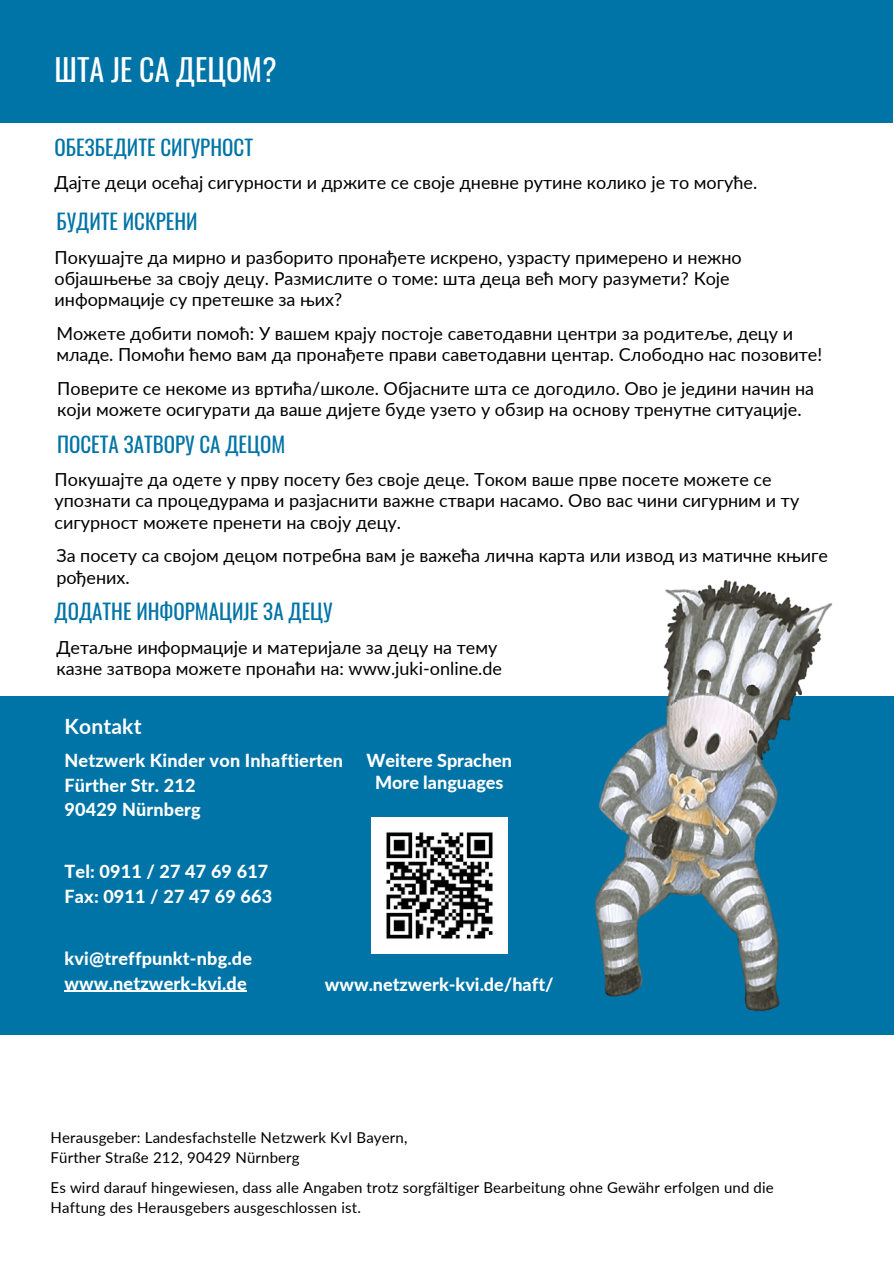
<style>
.page{position:relative;width:894px;height:1264px;background:#fff}
.page>*{position:absolute;margin:0;border:0;box-sizing:border-box;transform-origin:0 0}
.t1{font:30px "Oswald";color:#fff}
.t2{font:21px "Oswald";color:#0074a6}
.t3{font:700 21px "Lato";letter-spacing:.01em;color:#fff}
.t4{font:18px/21.3px "Lato";color:#000}
.t5{font:800 18px/24.8px "Lato";letter-spacing:.01em;color:#fff}
.t6{font:15px/20.2px "Lato";letter-spacing:.01em;color:#000}
</style>
<div class="page">
<div style="left:0;top:0;width:892px;height:123px;background:#0074a6"></div>
<div style="left:0;top:696px;width:893px;height:339px;background:#0074a6"></div>
<img style="left:595px;top:580px;width:238px;height:432px">
<img style="left:371px;top:817px;width:136px;height:136px">
<hr style="left:64px;top:990px;width:183px;height:2px;background:#fff">
<h2 class="t1" style="left:55px;top:46px;width:223px">ШТА ЈЕ СА ДЕЦОМ?</h2>
<h5 class="t2" style="left:55px;top:131px;width:200px">ОБЕЗБЕДИТЕ СИГУРНОСТ</h5>
<h5 class="t4" style="left:55px;top:172px;width:704px">Дајте деци осећај сигурности и држите се своје дневне рутине колико је то могуће.</h5>
<h2 class="t2" style="left:56px;top:205px;width:143px">БУДИТЕ ИСКРЕНИ</h2>
<h5 class="t4" style="left:55px;top:246px;width:688px">Покушајте да мирно и разборито пронађете искрено, узрасту примерено и нежно објашњење за своју децу. Размислите о томе: шта деца већ могу разумети? Које информације су претешке за њих?</h5>
<h5 class="t4" style="left:56px;top:322px;width:767px">Можете добити помоћ: У вашем крају постоје саветодавни центри за родитеље, децу и младе. Помоћи ћемо вам да пронађете прави саветодавни центар. Слободно нас позовите!</h5>
<h5 class="t4" style="left:57px;top:377px;width:758px">Поверите се некоме из вртића/школе. Објасните шта се догодило. Ово је једини начин на који можете осигурати да ваше дијете буде узето у обзир на основу тренутне ситуације.</h5>
<p class="t2" style="left:57px;top:427px;width:230px">ПОСЕТА ЗАТВОРУ СА ДЕЦОМ</p>
<h5 class="t4" style="left:55px;top:468px;width:746px">Покушајте да одете у прву посету без своје деце. Током ваше прве посете можете се упознати са процедурама и разјаснити важне ствари насамо. Ово вас чини сигурним и ту сигурност можете пренети на своју децу.</h5>
<h2 class="t4" style="left:56px;top:544px;width:773px">За посету са својом децом потребна вам је важећа лична карта или извод из матичне књиге рођених.</h2>
<h1 class="t2" style="left:55px;top:595px;width:280px">ДОДАТНЕ ИНФОРМАЦИЈЕ ЗА ДЕЦУ</h1>
<h3 class="t4" style="left:56px;top:636px;width:447px">Детаљне информације и материјале за децу на тему казне затвора можете пронаћи на: www.juki-online.de</h3>
<h4 class="t3" style="left:64px;top:713px;width:79px">Kontakt</h4>
<h4 class="t5" style="left:366px;top:749px;width:147px;line-height:21.3px;text-align:center">Weitere Sprachen<br>More languages</h4>
<p class="t5" style="left:64px;top:747px;width:280px">Netzwerk Kinder von Inhaftierten<br>Fürther Str. 212<br>90429 Nürnberg</p>
<p class="t5" style="left:64px;top:859px;width:209px">Tel: 0911 / 27 47 69 617<br>Fax: 0911 / 27 47 69 663</p>
<p class="t5" style="left:64px;top:945px;width:189px">kvi@treffpunkt-nbg.de www.netzwerk-kvi.de</p>
<h4 class="t5" style="left:325px;top:971px;width:230px">www.netzwerk-kvi.de/haft/</h4>
<h4 class="t6" style="left:51px;top:1126px;width:358px">Herausgeber: Landesfachstelle Netzwerk KvI Bayern,</h4>
<p class="t6" style="left:51px;top:1146px;width:250px">Fürther Straße 212, 90429 Nürnberg</p>
<h4 class="t6" style="left:51px;top:1176px;width:724px">Es wird darauf hingewiesen, dass alle Angaben trotz sorgfältiger Bearbeitung ohne Gewähr erfolgen und die<br>Haftung des Herausgebers ausgeschlossen ist.</h4>
</div>
